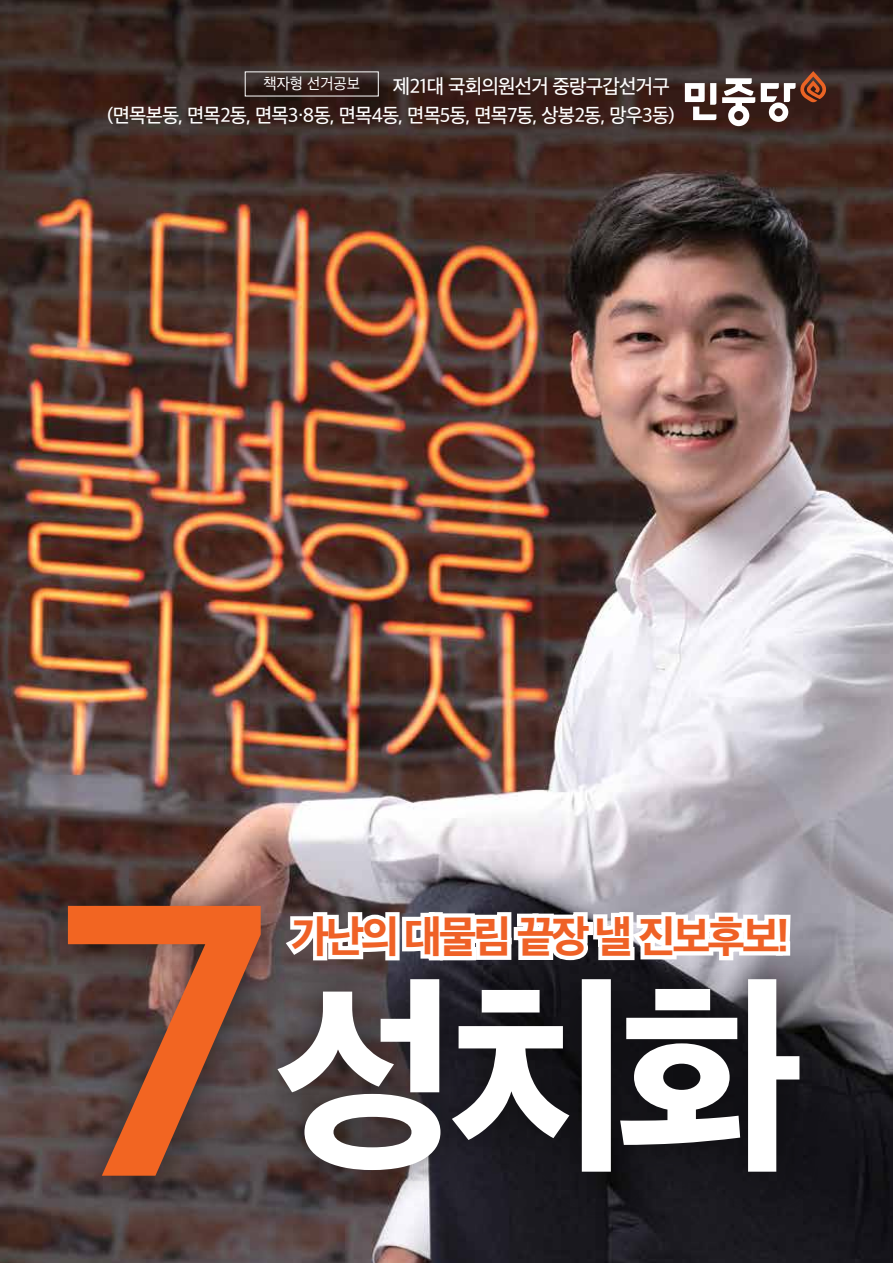
<style>
.page{position:relative;width:893px;height:1263px;background:#fff}
.page>*{position:absolute;margin:0;border:0;box-sizing:border-box;transform-origin:0 0}
.t1{font:202.95px "SD Gothic Neoa Uni TTF h Eb";color:#fff}
.t2{font:42px "SD Gothic Neoa h Ex Bd";letter-spacing:-.075em;color:#ef6126}
.t3{font:19.35px "SD Gothic Neoa e Md";letter-spacing:-.04em;color:#fff}
.t4{font:19.2px "SD Gothic Neoa e Md";letter-spacing:-.04em;color:#fff}
.t5{font:15px "SD Gothic Neoa d Rg";color:#fff;scale:.96 1}
.s1{font-family:"SD Gothic Neoa Uni TTF g Bd";font-size:372px;color:#f26522}
</style>
<div class="page">
<img style="left:0;top:0;width:892px;height:1263px">
<img style="left:312px;top:924px;width:539px;height:306px">
<img style="left:0;top:812px;width:312px;height:451px">
<svg style="left:685px;top:83px;width:31px;height:37px"></svg>
<svg style="left:722px;top:78px;width:33px;height:48px"></svg>
<svg style="left:761px;top:71px;width:65px;height:51px"></svg>
<svg style="left:279px;top:906px;width:516px;height:59px"></svg>
<hr style="left:892px;top:0;width:1px;height:1263px;background:#ffeee0">
<p class="t5" style="left:264px;top:76px;width:102px">책자형 선거공보</p>
<p class="t3" style="left:393px;top:77px;width:279px">제21대 국회의원선거 중랑구갑선거구</p>
<p class="t4" style="left:107px;top:106px;width:569px">(면목본동, 면목2동, 면목3·8동, 면목4동, 면목5동, 면목7동, 상봉2동, 망우3동)</p>
<h1 class="t1" style="left:48px;top:975px;width:756px"><span class="s1">7</span>성치화</h1>
<h2 class="t2" style="left:291px;top:915px;width:499px">가난의 대물림 끝장 낼 진보후보!</h2>
</div>
